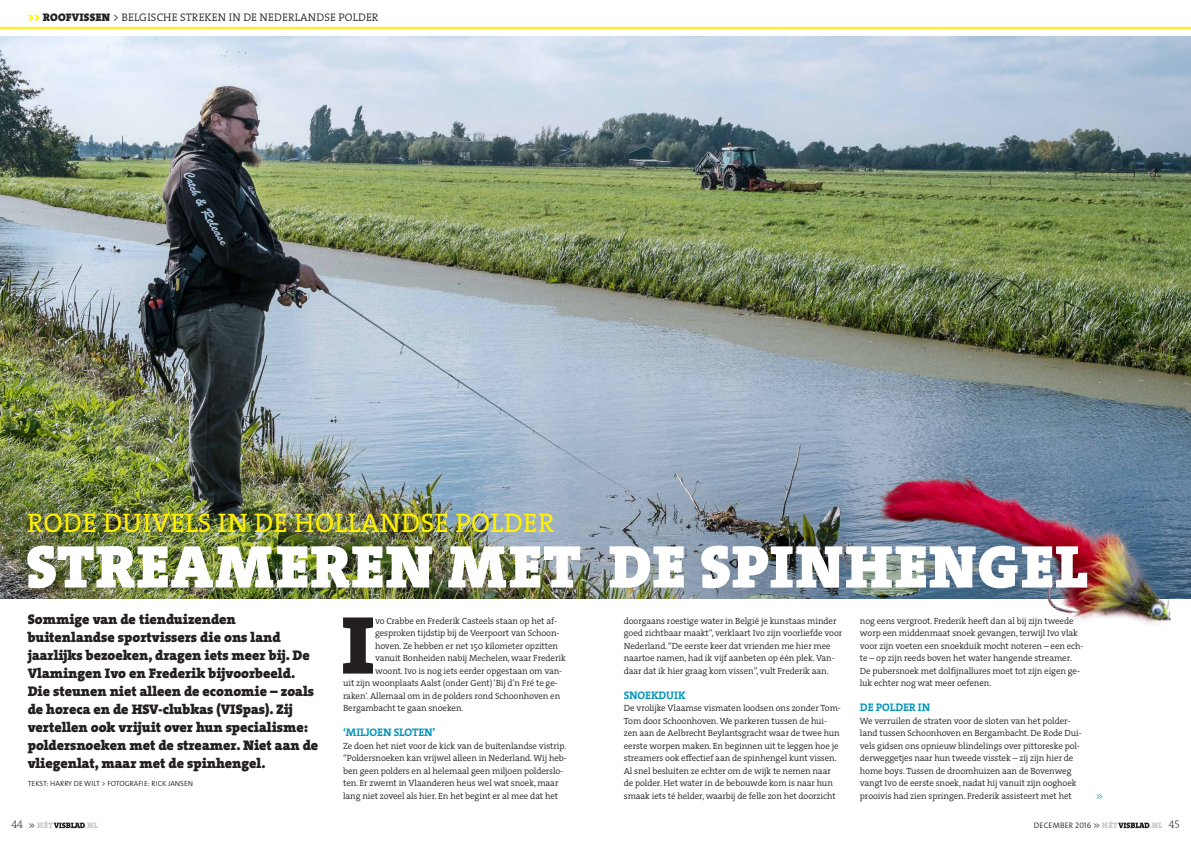
<style>
.page{position:relative;width:1191px;height:842px;background:#fff}
.page>*{position:absolute;margin:0;border:0;box-sizing:border-box;transform-origin:0 0}
.t1{font:83.1px "The Serif HP9 Blk";color:#231f20}
.t2{font:61px "The Serif HP9 Blk";letter-spacing:.015em;color:#fff}
.t3{font:27px "The Serif HP5 Plain";letter-spacing:.015em;color:#fff101}
.t4{font:14px/18px "The Serif HP9 Blk";color:#231f20}
.t5{font:11px "The Serif HP4 Se Lig";letter-spacing:.015em;color:#231f20}
.t6{font:11px "The Serif HP7 Bld";letter-spacing:-.01em;color:#0093ba}
.t7{font:9px/12.5px "The Serif HP4 Se Lig";letter-spacing:-.01em;color:#231f20}
.t8{font:300 8.5px "The Sans Os F";color:#0093ba}
.t9{font:300 8px "The Sans Os F";letter-spacing:.02em;color:#231f20}
.t10{font:8px "The Serif HP9 Blk";letter-spacing:.03em;color:#cdc9c8}
.t11{font:300 7.5px "The Sans Os F";color:#231f20}
.s1{font-family:"The Serif HP9 Blk";color:#fff101}
.s2{font-family:"The Serif HP9 Blk"}
.s3{font-family:"The Serif HP2 Ex Lig";font-size:11px;color:#231f20}
.s4{font-family:"The Sans Os F";font-weight:300;color:#231f20}
.s5{font-family:"The Serif HP9 Blk";font-weight:400;color:#cdc9c8}
</style>
<div class="page">
<img style="left:0;top:36px;width:1191px;height:563px">
<svg style="left:54px;top:822px;width:31px;height:6px"></svg>
<svg style="left:1118px;top:822px;width:31px;height:6px"></svg>
<hr style="left:0;top:27px;width:1191px;height:2px;background:#fff101">
<img style="left:791px;top:344px;width:400px;height:281px">
<p class="t5" style="left:28px;top:10px;width:352px"><span class="s1">&gt;&gt;</span> <span class="s2">ROOFVISSEN</span> &gt; BELGISCHE STREKEN IN DE NEDERLANDSE POLDER</p>
<h3 class="t3" style="left:27px;top:505px;width:529px">RODE DUIVELS IN DE HOLLANDSE POLDER</h3>
<h2 class="t2" style="left:26px;top:525px;width:1063px">STREAMEREN MET DE SPINHENGEL</h2>
<p class="t4" style="left:28px;top:610px;width:292px">Sommige van de tienduizenden buitenlandse sportvissers die ons land jaarlijks bezoeken, dragen iets meer bij. De Vlamingen Ivo en Frederik bijvoorbeeld.<br>Die steunen niet alleen de economie – zoals de horeca en de HSV-clubkas (VISpas). Zij vertellen ook vrijuit over hun specialisme: poldersnoeken met de streamer. Niet aan de vliegenlat, maar met de spinhengel.</p>
<p class="t11" style="left:28px;top:778px;width:167px">TEKST: HARRY DE WILT &gt; FOTOGRAFIE: RICK JANSEN</p>
<h1 class="t1" style="left:342px;top:589px;width:34px">I</h1>
<p class="t7" style="left:375px;top:614px;width:184px">vo Crabbe en Frederik Casteels staan op het af-</p>
<p class="t7" style="left:375px;top:627px;width:186px">gesproken tijdstip bij de Veerpoort van Schoon-</p>
<p class="t7" style="left:375px;top:639px;width:184px">hoven. Ze hebben er net 150 kilometer opzitten</p>
<p class="t7" style="left:375px;top:652px;width:192px">vanuit Bonheiden nabij Mechelen, waar Frederik</p>
<p class="t7" style="left:375px;top:664px;width:188px">woont. Ivo is nog iets eerder opgestaan om van-</p>
<p class="t7" style="left:343px;top:677px;width:216px">uit zijn woonplaats Aalst (onder Gent) ‘Bij d’n Fré te ge-</p>
<p class="t7" style="left:343px;top:689px;width:219px">raken’. Allemaal om in de polders rond Schoonhoven en</p>
<p class="t7" style="left:343px;top:702px;width:122px">Bergambacht te gaan snoeken.</p>
<p class="t6" style="left:343px;top:725px;width:94px">‘MILJOEN SLOTEN’</p>
<p class="t7" style="left:343px;top:739px;width:225px">Ze doen het niet voor de kick van de buitenlandse vistrip. “Poldersnoeken kan vrijwel alleen in Nederland. Wij heb&shy;ben geen polders en al helemaal geen miljoen polderslo&shy;ten. Er zwemt in Vlaanderen heus wel wat snoek, maar lang niet zoveel als hier. En het begint er al mee dat het</p>
<p class="t7" style="left:624px;top:614px;width:220px">doorgaans roestige water in België je kunstaas minder goed zichtbaar maakt”, verklaart Ivo zijn voorliefde voor Nederland. “De eerste keer dat vrienden me hier mee naartoe namen, had ik vijf aanbeten op één plek. Van&shy;daar dat ik hier graag kom vissen”, vult Frederik aan.</p>
<p class="t6" style="left:624px;top:687px;width:63px">SNOEKDUIK</p>
<p class="t7" style="left:624px;top:702px;width:219px">De vrolijke Vlaamse vismaten loodsen ons zonder Tom-Tom door Schoonhoven. We parkeren tussen de hui&shy;zen aan de Aelbrecht Beylantsgracht waar de twee hun eerste worpen maken. En beginnen uit te leggen hoe je streamers ook effectief aan de spinhengel kunt vissen.<br>Al snel besluiten ze echter om de wijk te nemen naar de polder. Het water in de bebouwde kom is naar hun smaak iets té helder, waarbij de felle zon het doorzicht</p>
<p class="t7" style="left:860px;top:614px;width:225px">nog eens vergroot. Frederik heeft dan al bij zijn tweede worp een middenmaat snoek gevangen, terwijl Ivo vlak voor zijn voeten een snoekduik mocht noteren – een ech&shy;te – op zijn reeds boven het water hangende streamer.<br>De pubersnoek met dolfijnallures moet tot zijn eigen ge&shy;luk echter nog wat meer oefenen.</p>
<p class="t6" style="left:860px;top:700px;width:72px">DE POLDER IN</p>
<p class="t7" style="left:860px;top:714px;width:223px">We verruilen de straten voor de sloten van het polder&shy;land tussen Schoonhoven en Bergambacht. De Rode Dui&shy;vels gidsen ons opnieuw blindelings over pittoreske pol&shy;derweggetjes naar hun tweede visstek – zíj zijn hier de home boys. Tussen de droomhuizen aan de Bovenweg vangt Ivo de eerste snoek, nadat hij vanuit zijn ooghoek prooivis had zien springen. Frederik assisteert met het</p>
<p class="t8" style="left:1096px;top:790px;width:9px">&gt;&gt;</p>
<p class="t10" style="left:11px;top:820px;width:43px"><span class="s3">44</span> <span class="s4">&gt;&gt;</span> HÉT</p>
<p class="t10" style="left:85px;top:820px;width:15px">.NL</p>
<p class="t9" style="left:1034px;top:820px;width:85px">DECEMBER 2016 &gt;&gt; <span class="s5">HÉT</span></p>
<p class="t10" style="left:1149px;top:820px;width:32px">.NL <span class="s3">45</span></p>
</div>
